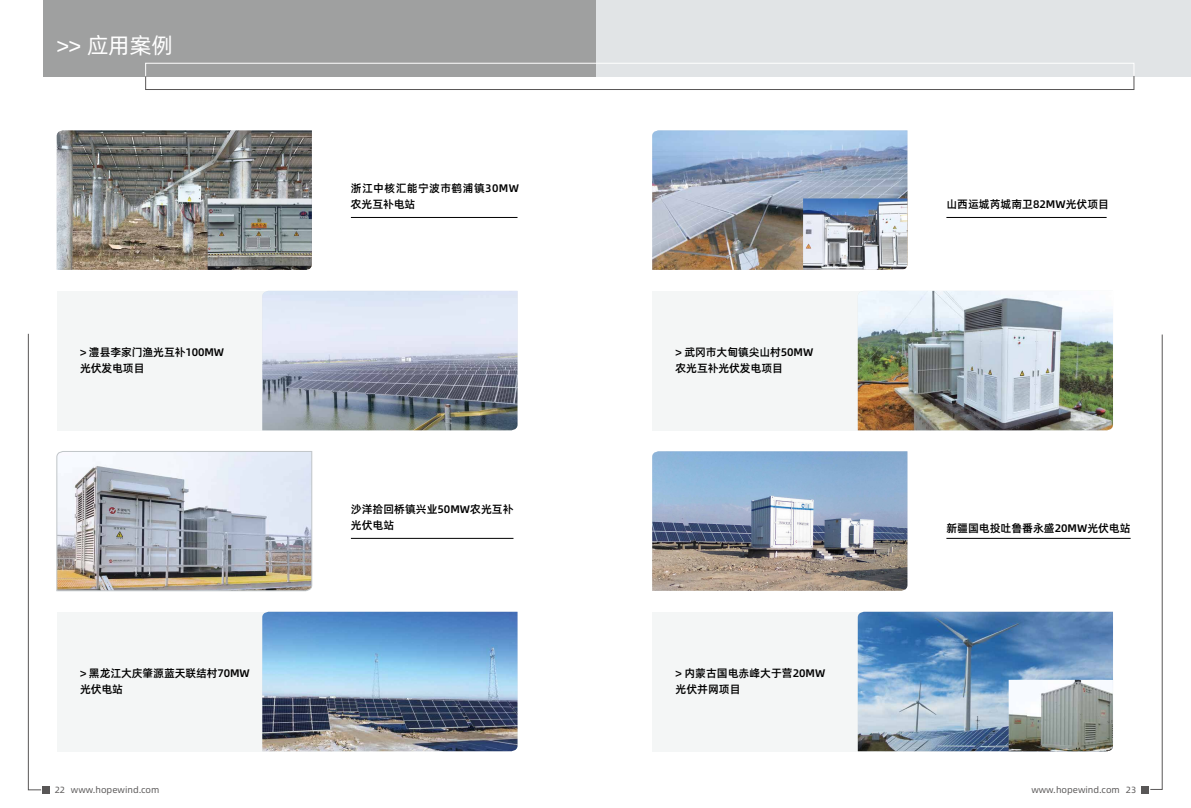
<style>
.page{position:relative;width:1191px;height:808px;background:#fff}
.page>*{position:absolute;margin:0;border:0;box-sizing:border-box;transform-origin:0 0}
.t1{font:22px "Alibaba Pu Hui Ti";color:#fff}
.t2{font:11px/16px "Alibaba Pu Hui Ti M";color:#000}
.t3{font:11px/16px "Alibaba Pu Hui Ti M";letter-spacing:.035em;color:#000}
.t4{font:9px "Alibaba Sans";color:#595757}
</style>
<div class="page">
<div style="left:1140px;top:786px;width:8px;height:8px;background:#595757"></div>
<div style="left:43px;top:786px;width:7px;height:8px;background:#595757"></div>
<div style="left:652px;top:291px;width:312px;height:139px;background:#f4f6f6"></div>
<img style="left:57px;top:130px;width:255px;height:140px">
<img style="left:207px;top:198px;width:105px;height:72px">
<div style="left:652px;top:612px;width:312px;height:139px;background:#f4f6f6"></div>
<img style="left:857px;top:612px;width:256px;height:139px">
<img style="left:1008px;top:680px;width:105px;height:72px">
<div style="left:57px;top:612px;width:312px;height:139px;background:#f4f6f6"></div>
<img style="left:262px;top:612px;width:255px;height:139px">
<div style="left:57px;top:291px;width:312px;height:139px;background:#f4f6f6"></div>
<div style="left:595px;top:0;width:596px;height:77px;background:#e1e4e6"></div>
<div style="left:43px;top:0;width:552px;height:77px;background:#9fa0a0"></div>
<svg style="left:145px;top:63px;width:989px;height:27px"></svg>
<svg style="left:1150px;top:334px;width:13px;height:456px"></svg>
<svg style="left:27px;top:333px;width:15px;height:458px"></svg>
<img style="left:857px;top:291px;width:256px;height:139px">
<img style="left:652px;top:451px;width:255px;height:140px">
<img style="left:262px;top:291px;width:255px;height:139px">
<img style="left:57px;top:451px;width:255px;height:140px">
<img style="left:652px;top:130px;width:255px;height:140px">
<img style="left:803px;top:198px;width:104px;height:72px">
<hr style="left:946px;top:217px;width:160px;height:1px;background:#000">
<hr style="left:946px;top:538px;width:184px;height:1px;background:#000">
<hr style="left:351px;top:217px;width:166px;height:1px;background:#000">
<hr style="left:351px;top:538px;width:162px;height:1px;background:#000">
<h1 class="t1" style="left:57px;top:29px;width:118px">&gt;&gt; 应用案例</h1>
<p class="t2" style="left:80px;top:343px;width:145px">&gt; 澧县李家门渔光互补100MW光伏发电项目</p>
<p class="t2" style="left:80px;top:664px;width:171px">&gt; 黑龙江大庆肇源蓝天联结村70MW光伏电站</p>
<p class="t3" style="left:351px;top:179px;width:169px">浙江中核汇能宁波市鹤浦镇30MW农光互补电站</p>
<p class="t2" style="left:351px;top:500px;width:164px">沙洋拾回桥镇兴业50MW农光互补光伏电站</p>
<p class="t2" style="left:675px;top:343px;width:139px">&gt; 武冈市大甸镇尖山村50MW农光互补光伏发电项目</p>
<p class="t2" style="left:675px;top:664px;width:151px">&gt; 内蒙古国电赤峰大于营20MW光伏并网项目</p>
<p class="t2" style="left:946px;top:195px;width:164px">山西运城芮城南卫82MW光伏项目</p>
<p class="t2" style="left:946px;top:519px;width:186px">新疆国电投吐鲁番永盛20MW光伏电站</p>
<p class="t4" style="left:55px;top:783px;width:106px">22 www.hopewind.com</p>
<p class="t4" style="left:1031px;top:783px;width:106px">www.hopewind.com 23</p>
</div>
